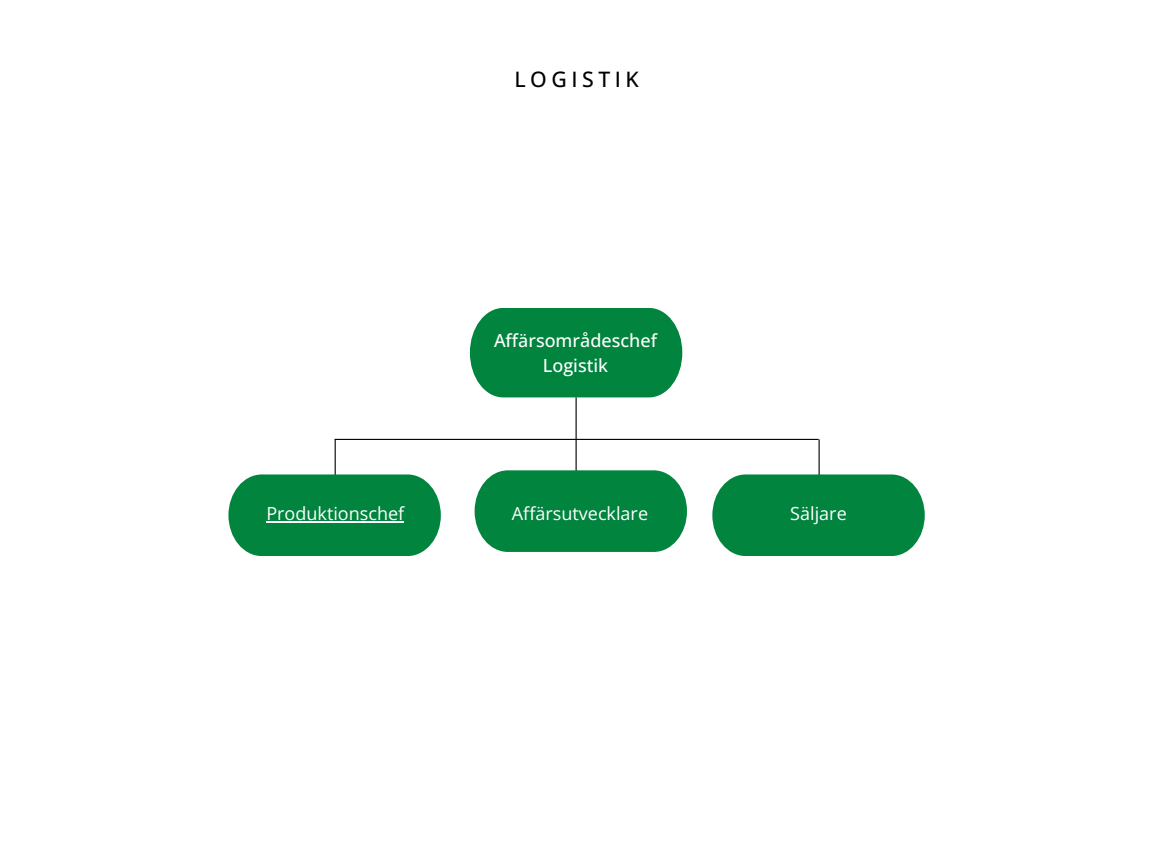
<style>
.page{position:relative;width:1152px;height:864px;background:#fff}
.page>*{position:absolute;margin:0;border:0;box-sizing:border-box;transform-origin:0 0}
.t1{font:500 21.3px "Open Sans";letter-spacing:.21em;color:#000}
.t2{font:18px "Open Sans";color:#fff}
.t3{font:500 18px/24.8px "Open Sans";color:#fff;text-align:center}
</style>
<div class="page">
<svg style="left:470px;top:308px;width:212px;height:89px;background:#108c4a"></svg>
<hr style="left:576px;top:397px;width:1px;height:151px;background:#000">
<hr style="left:819px;top:439px;width:1px;height:109px;background:#000">
<svg style="left:712px;top:474px;width:213px;height:82px;background:#138d4c"></svg>
<hr style="left:335px;top:439px;width:1px;height:109px;background:#000">
<svg style="left:228px;top:474px;width:213px;height:82px;background:#138d4c"></svg>
<hr style="left:266px;top:521px;width:138px;height:2px;background:#fff">
<svg style="left:475px;top:470px;width:212px;height:82px;background:#128c4b"></svg>
<hr style="left:335px;top:439px;width:484px;height:1px;background:#000">
<h1 class="t1" style="left:514px;top:65px;width:126px">LOGISTIK</h1>
<p class="t3" style="left:494px;top:328px;width:165px">Affärsområdeschef<br>Logistik</p>
<p class="t2" style="left:266px;top:501px;width:139px">Produktionschef</p>
<p class="t2" style="left:512px;top:501px;width:138px">Affärsutvecklare</p>
<p class="t2" style="left:790px;top:501px;width:58px">Säljare</p>
</div>
